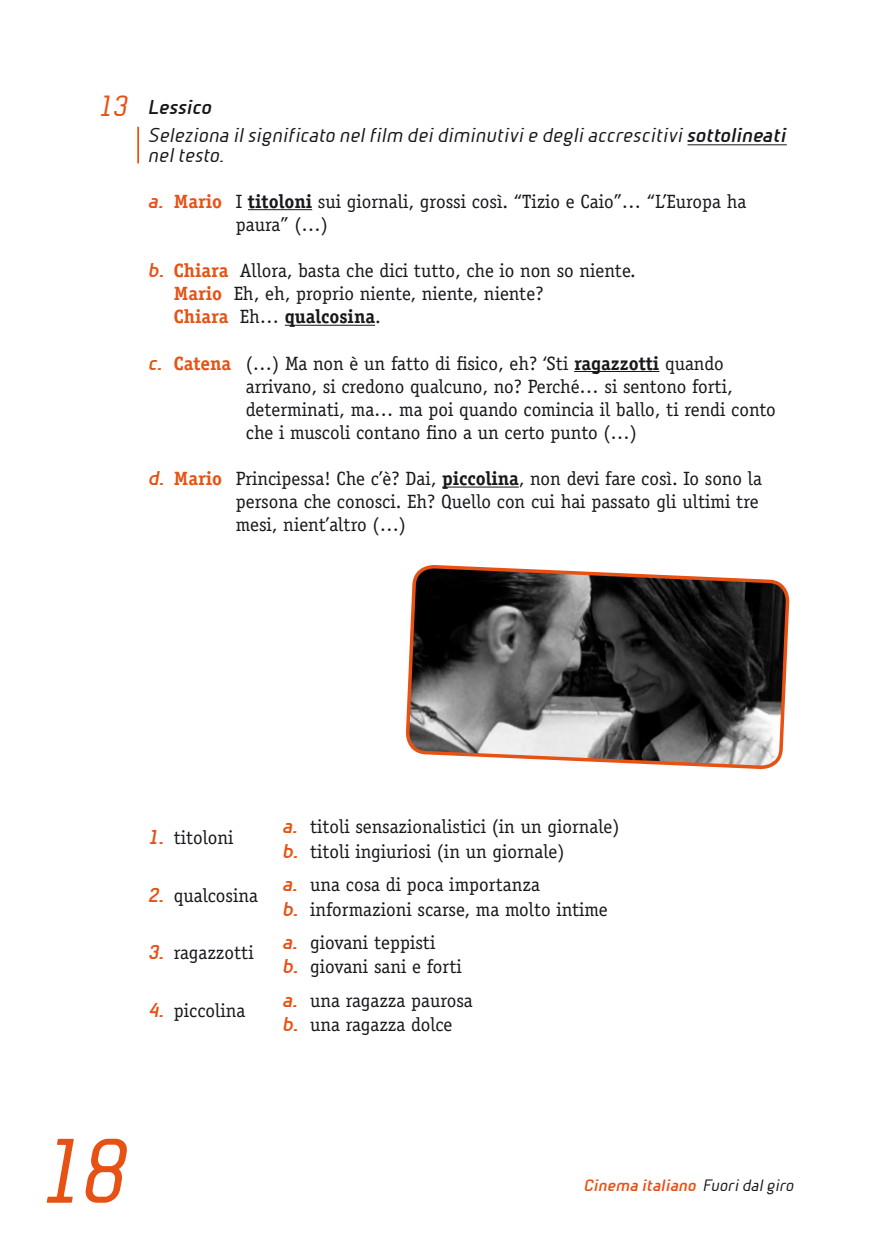
<style>
.page{position:relative;width:869px;height:1241px;background:#fff}
.page>*{position:absolute;margin:0;border:0;box-sizing:border-box;transform-origin:0 0}
.t1{font:italic 87.5px "Beta Sans";color:#e75113}
.t2{font:italic 28px "Beta Sans";color:#e75113}
.t3{font:19.25px/23.1px "Officina Serif Std";color:#1a171c}
.t4{font:italic 19.25px/28px "Beta Sans";color:#1a171c}
.t5{font:italic 700 15.75px "Beta Sans";color:#e75113}
.s1{font-weight:700}
.s2{font-family:"Beta Sans";font-weight:700;font-style:italic;color:#e75113}
.s3{font-weight:700;color:#e75113}
.s4{font-weight:400;color:#1a171c}
</style>
<div class="page">
<hr style="left:687px;top:144px;width:99px;height:1px;background:#1a171c">
<hr style="left:248px;top:209px;width:64px;height:1px;background:#1a171c">
<hr style="left:284px;top:325px;width:91px;height:1px;background:#1a171c">
<hr style="left:574px;top:371px;width:85px;height:1px;background:#1a171c">
<hr style="left:442px;top:486px;width:76px;height:1px;background:#1a171c">
<hr style="left:137px;top:127px;width:2px;height:36px;background:#e75113">
<svg style="left:405px;top:565px;width:385px;height:205px;background:#645c59"></svg>
<h2 class="t2" style="left:99px;top:89px;width:31px">13</h2>
<p class="t4" style="left:149px;top:93px;width:639px"><span class="s1">Lessico<br></span>Seleziona il significato nel film dei diminutivi e degli accrescitivi <span class="s1">sottolineati</span></p>
<p class="t4" style="left:149px;top:140px;width:78px">nel testo.</p>
<p class="t3" style="left:236px;top:190px;width:512px;text-indent:-87px"><span class="s2">a.</span> <span class="s3">Mario</span> I <span class="s1">titoloni</span> sui giornali, grossi così. “Tizio e Caio”… “L’Europa ha paura” (…)</p>
<p class="t3" style="left:174px;top:259px;width:463px;text-indent:-25px"><span class="s2">b.</span> <span class="s3">Chiara</span> Allora, basta che dici tutto, che io non so niente.<br><span class="s3">Mario</span> Eh, eh, proprio niente, niente, niente?<br><span class="s3">Chiara</span> Eh… <span class="s1">qualcosina</span>.</p>
<p class="t3" style="left:246px;top:351px;width:531px;text-indent:-97px"><span class="s2">c.</span> <span class="s3">Catena</span> (…) Ma non è un fatto di fisico, eh? ‘Sti <span class="s1">ragazzotti</span> quando arrivano, si credono qualcuno, no? Perché… si sentono forti, determinati, ma… ma poi quando comincia il ballo, ti rendi conto che i muscoli contano fino a un certo punto (…)</p>
<p class="t3" style="left:236px;top:467px;width:527px;text-indent:-87px"><span class="s2">d.</span> <span class="s3">Mario</span> Principessa! Che c’è? Dai, <span class="s1">piccolina</span>, non devi fare così. Io sono la persona che conosci. Eh? Quello con cui hai passato gli ultimi tre mesi, nient’altro (…)</p>
<p class="t3" style="left:149px;top:825px;width:86px"><span class="s2">1.</span> titoloni</p>
<p class="t3" style="left:283px;top:814px;width:338px;line-height:24.5px"><span class="s2">a.</span> titoli sensazionalistici (in un giornale) <span class="s2">b.</span> titoli ingiuriosi (in un giornale)</p>
<p class="t3" style="left:149px;top:883px;width:110px"><span class="s2">2.</span> qualcosina</p>
<p class="t3" style="left:283px;top:872px;width:326px;line-height:24.5px"><span class="s2">a.</span> una cosa di poca importanza<br><span class="s2">b.</span> informazioni scarse, ma molto intime</p>
<p class="t3" style="left:149px;top:941px;width:106px"><span class="s2">3.</span> ragazzotti</p>
<p class="t3" style="left:283px;top:929px;width:180px;line-height:24.5px"><span class="s2">a.</span> giovani teppisti<br><span class="s2">b.</span> giovani sani e forti</p>
<p class="t3" style="left:149px;top:998px;width:98px"><span class="s2">4.</span> piccolina</p>
<p class="t3" style="left:283px;top:987px;width:191px;line-height:24.5px"><span class="s2">a.</span> una ragazza paurosa <span class="s2">b.</span> una ragazza dolce</p>
<h1 class="t1" style="left:41px;top:1119px;width:91px">18</h1>
<p class="t5" style="left:584px;top:1176px;width:211px">Cinema italiano <span class="s4">Fuori dal giro</span></p>
</div>
